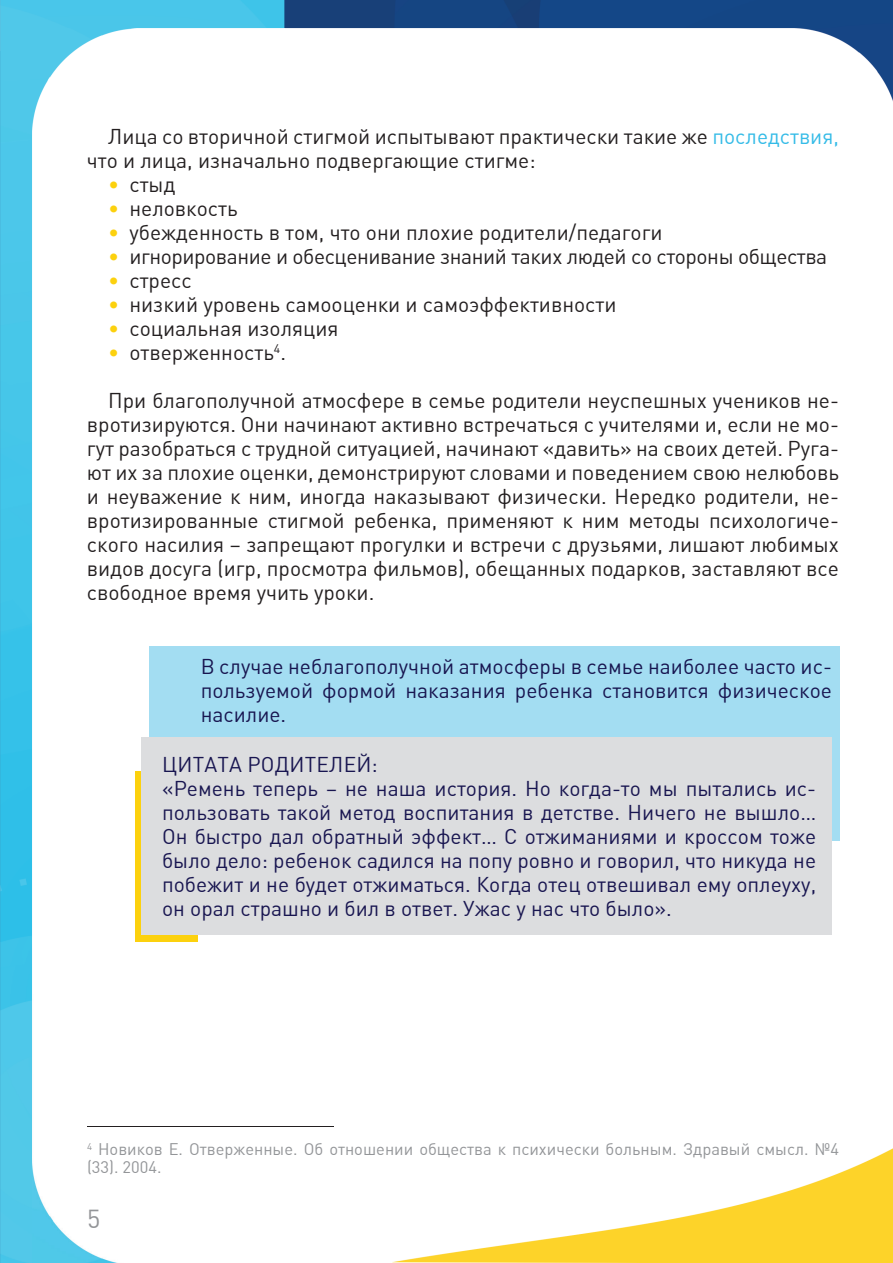
<style>
.page{position:relative;width:893px;height:1263px;background:#fff}
.page>*{position:absolute;margin:0;border:0;box-sizing:border-box;transform-origin:0 0}
.t1{font:25.5px "DIN Pro";color:#939598}
.t2{font:21px/24px "DIN Pro";color:#231f20}
.t3{font:21px/24px "DIN Pro";color:#181550;text-align:justify}
.t4{font:21px "DIN Pro";letter-spacing:-.02em;color:#231f20}
.t5{font:16.5px/18px "DIN Pro";color:#939598}
.s1{color:#34bbe7}
.s2{color:#fcd10e}
</style>
<div class="page">
<img style="left:284px;top:0;width:609px;height:29px">
<img style="left:0;top:0;width:284px;height:52px">
<img style="left:0;top:52px;width:32px;height:1211px">
<img style="left:639px;top:29px;width:254px;height:906px">
<img style="left:32px;top:29px;width:252px;height:1234px">
<img style="left:392px;top:1148px;width:501px;height:115px">
<div style="left:149px;top:646px;width:691px;height:195px;background:#a3ddf2"></div>
<div style="left:135px;top:771px;width:63px;height:171px;background:#fcd10e"></div>
<div style="left:141px;top:737px;width:691px;height:197px;background:#dcdddf"></div>
<hr style="left:87px;top:1126px;width:247px;height:1px;background:#231f20">
<p class="t2" style="left:87px;top:122px;width:754px;text-indent:21px">Лица со вторичной стигмой испытывают практически такие же <span class="s1">последствия, </span>что и лица, изначально подвергающие стигме:</p>
<p class="t2" style="left:108px;top:170px;width:69px"><span class="s2">•</span> стыд</p>
<p class="t2" style="left:108px;top:194px;width:131px"><span class="s2">•</span> неловкость</p>
<p class="t2" style="left:108px;top:218px;width:556px"><span class="s2">•</span> убежденность в том, что они плохие родители/педагоги</p>
<p class="t4" style="left:108px;top:240px;width:721px"><span class="s2">•</span> игнорирование и обесценивание знаний таких людей со стороны общества</p>
<p class="t2" style="left:108px;top:266px;width:85px"><span class="s2">•</span> стресс</p>
<p class="t2" style="left:108px;top:290px;width:510px"><span class="s2">•</span> низкий уровень самооценки и самоэффективности</p>
<p class="t2" style="left:108px;top:314px;width:232px"><span class="s2">•</span> социальная изоляция</p>
<p class="t2" style="left:108px;top:338px;width:179px"><span class="s2">•</span> отверженность<sup>4</sup>.</p>
<p class="t2" style="left:87px;top:386px;width:754px;text-align:justify;text-indent:21px">При благополучной атмосфере в семье родители неуспешных учеников не&shy;вротизируются. Они начинают активно встречаться с учителями и, если не мо&shy;гут разобраться с трудной ситуацией, начинают «давить» на своих детей. Руга&shy;ют их за плохие оценки, демонстрируют словами и поведением свою нелюбовь и неуважение к ним, иногда наказывают физически. Нередко родители, не&shy;вротизированные стигмой ребенка, применяют к ним методы психологиче&shy;ского насилия – запрещают прогулки и встречи с друзьями, лишают любимых видов досуга (игр, просмотра фильмов), обещанных подарков, заставляют все свободное время учить уроки.</p>
<p class="t3" style="left:201px;top:652px;width:633px">В случае неблагополучной атмосферы в семье наиболее часто ис&shy;пользуемой формой наказания ребенка становится физическое насилие.</p>
<p class="t3" style="left:162px;top:750px;width:656px;text-align:left">ЦИТАТА РОДИТЕЛЕЙ:<br>«Ремень теперь – не наша история. Но когда-то мы пытались ис&shy;пользовать такой метод воспитания в детстве. Ничего не вышло… Он быстро дал обратный эффект… С отжиманиями и кроссом тоже было дело: ребенок садился на попу ровно и говорил, что никуда не побежит и не будет отжиматься. Когда отец отвешивал ему оплеуху, он орал страшно и бил в ответ. Ужас у нас что было».</p>
<p class="t5" style="left:87px;top:1139px;width:753px"><sup>4</sup> Новиков Е. Отверженные. Об отношении общества к психически больным. Здравый смысл. №4 (33). 2004.</p>
<p class="t1" style="left:87px;top:1199px;width:15px">5</p>
</div>
